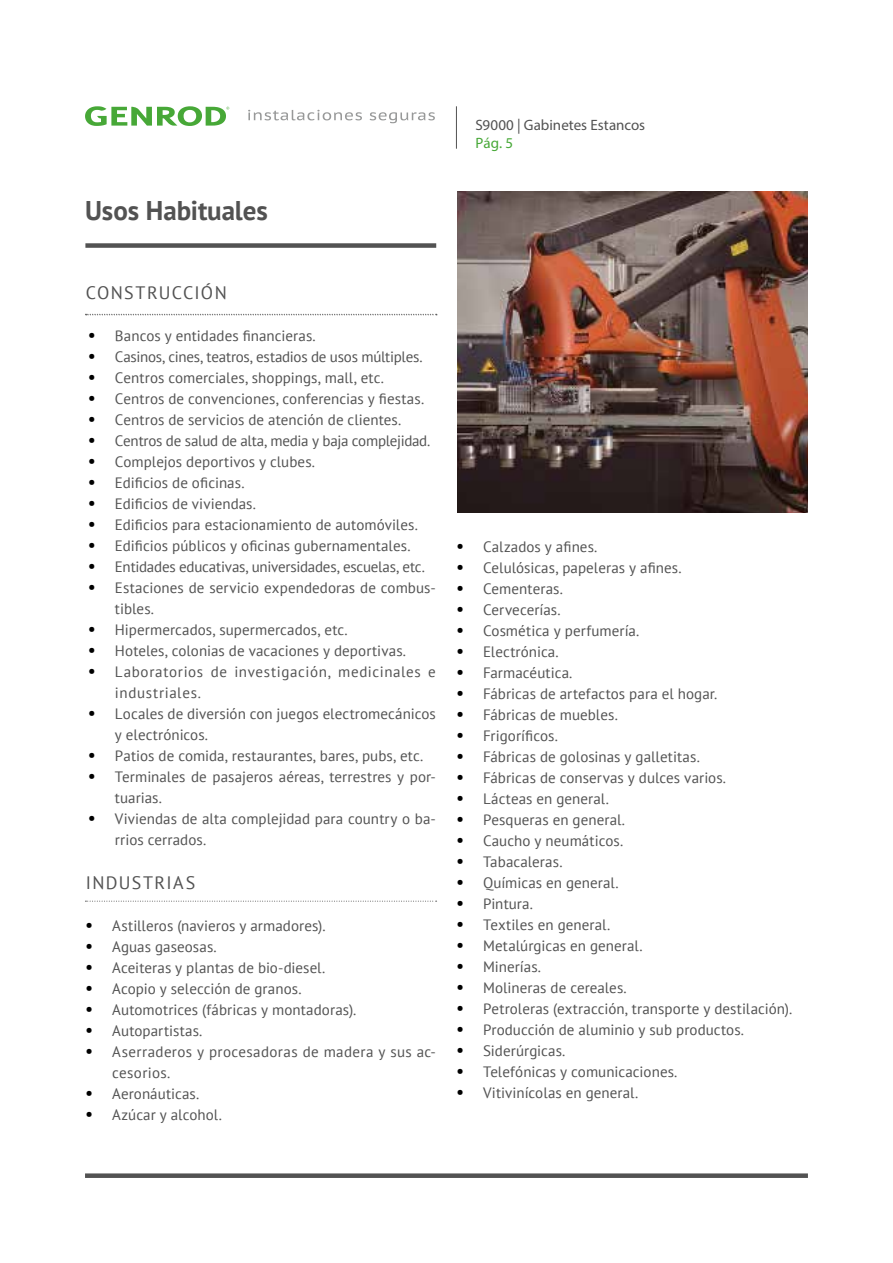
<style>
.page{position:relative;width:893px;height:1263px;background:#fff}
.page>*{position:absolute;margin:0;border:0;box-sizing:border-box;transform-origin:0 0}
.t1{font:700 27px "PT Sans";letter-spacing:-.005em;color:#525252}
.t2{font:18px "PT Sans";letter-spacing:.075em;color:#525252}
.t3{font:15px/21px "PT Sans";letter-spacing:.005em;color:#525252}
.t4{font:15px "PT Sans";letter-spacing:-.015em;color:#525252}
.t5{font:15px/21px "PT Sans";letter-spacing:.045em;color:#525252}
.t6{font:15px/21px "PT Sans";letter-spacing:.025em;color:#525252}
.t7{font:15px "Myriad Pro";letter-spacing:.005em;color:#525252}
.t8{font:15px "Myriad Pro";color:#47a837}
.s1{font-size:18px;color:#000}
</style>
<div class="page">
<hr style="left:456px;top:106px;width:1px;height:43px;background:#525252">
<div style="left:85px;top:1173px;width:723px;height:5px;background:#525252"></div>
<img style="left:457px;top:191px;width:351px;height:321px">
<div style="left:85px;top:243px;width:351px;height:5px;background:#525252"></div>
<svg style="left:85px;top:314px;width:352px;height:1px"></svg>
<svg style="left:85px;top:901px;width:352px;height:1px"></svg>
<svg style="left:85px;top:106px;width:144px;height:20px"></svg>
<svg style="left:248px;top:110px;width:114px;height:10px"></svg>
<svg style="left:370px;top:112px;width:65px;height:11px"></svg>
<h1 class="t1" style="left:85px;top:192px;width:184px">Usos Habituales</h1>
<p class="t7" style="left:476px;top:116px;width:171px">S9000 | Gabinetes Estancos</p>
<p class="t8" style="left:476px;top:134px;width:39px">Pág. 5</p>
<p class="t2" style="left:86px;top:281px;width:142px">CONSTRUCCIÓN</p>
<p class="t3" style="left:88px;top:325px;width:229px"><span class="s1">•</span> Bancos y entidades financieras.</p>
<p class="t4" style="left:88px;top:347px;width:336px"><span class="s1">•</span> Casinos, cines, teatros, estadios de usos múltiples.</p>
<p class="t3" style="left:88px;top:367px;width:298px"><span class="s1">•</span> Centros comerciales, shoppings, mall, etc.</p>
<p class="t3" style="left:88px;top:388px;width:338px"><span class="s1">•</span> Centros de convenciones, conferencias y fiestas.</p>
<p class="t3" style="left:88px;top:409px;width:315px"><span class="s1">•</span> Centros de servicios de atención de clientes.</p>
<p class="t4" style="left:88px;top:431px;width:344px"><span class="s1">•</span> Centros de salud de alta, media y baja complejidad.</p>
<p class="t3" style="left:88px;top:451px;width:229px"><span class="s1">•</span> Complejos deportivos y clubes.</p>
<p class="t3" style="left:88px;top:472px;width:158px"><span class="s1">•</span> Edificios de oficinas.</p>
<p class="t3" style="left:88px;top:493px;width:170px"><span class="s1">•</span> Edificios de viviendas.</p>
<p class="t3" style="left:88px;top:514px;width:331px"><span class="s1">•</span> Edificios para estacionamiento de automóviles.</p>
<p class="t3" style="left:88px;top:535px;width:324px"><span class="s1">•</span> Edificios públicos y oficinas gubernamentales.</p>
<p class="t4" style="left:88px;top:557px;width:338px"><span class="s1">•</span> Entidades educativas, universidades, escuelas, etc.</p>
<p class="t3" style="left:115px;top:577px;width:322px;text-indent:-27px"><span class="s1">•</span> Estaciones de servicio expendedoras de combus&shy;tibles.</p>
<p class="t3" style="left:88px;top:619px;width:261px"><span class="s1">•</span> Hipermercados, supermercados, etc.</p>
<p class="t3" style="left:88px;top:640px;width:320px"><span class="s1">•</span> Hoteles, colonias de vacaciones y deportivas.</p>
<p class="t5" style="left:115px;top:661px;width:322px;text-indent:-27px"><span class="s1">•</span> Laboratorios de investigación, medicinales e industriales.</p>
<p class="t3" style="left:115px;top:703px;width:322px;text-indent:-27px"><span class="s1">•</span> Locales de diversión con juegos electromecánicos y electrónicos.</p>
<p class="t3" style="left:88px;top:745px;width:337px"><span class="s1">•</span> Patios de comida, restaurantes, bares, pubs, etc.</p>
<p class="t3" style="left:115px;top:766px;width:322px;text-indent:-27px"><span class="s1">•</span> Terminales de pasajeros aéreas, terrestres y por&shy;tuarias.</p>
<p class="t3" style="left:115px;top:807px;width:322px;line-height:21.6px;text-indent:-27px"><span class="s1">•</span> Viviendas de alta complejidad para country o ba&shy;rrios cerrados.</p>
<p class="t2" style="left:86px;top:871px;width:111px">INDUSTRIAS</p>
<p class="t3" style="left:85px;top:914px;width:242px"><span class="s1">•</span> Astilleros (navieros y armadores).</p>
<p class="t3" style="left:85px;top:935px;width:133px"><span class="s1">•</span> Aguas gaseosas.</p>
<p class="t3" style="left:85px;top:956px;width:242px"><span class="s1">•</span> Aceiteras y plantas de bio-diesel.</p>
<p class="t3" style="left:85px;top:977px;width:218px"><span class="s1">•</span> Acopio y selección de granos.</p>
<p class="t3" style="left:85px;top:998px;width:273px"><span class="s1">•</span> Automotrices (fábricas y montadoras).</p>
<p class="t3" style="left:85px;top:1019px;width:119px"><span class="s1">•</span> Autopartistas.</p>
<p class="t6" style="left:112px;top:1040px;width:325px;text-indent:-27px"><span class="s1">•</span> Aserraderos y procesadoras de madera y sus ac&shy;cesorios.</p>
<p class="t3" style="left:85px;top:1082px;width:116px"><span class="s1">•</span> Aeronáuticas.</p>
<p class="t3" style="left:85px;top:1103px;width:138px"><span class="s1">•</span> Azúcar y alcohol.</p>
<p class="t3" style="left:456px;top:536px;width:143px"><span class="s1">•</span> Calzados y afines.</p>
<p class="t3" style="left:456px;top:557px;width:227px"><span class="s1">•</span> Celulósicas, papeleras y afines.</p>
<p class="t3" style="left:456px;top:578px;width:109px"><span class="s1">•</span> Cementeras.</p>
<p class="t3" style="left:456px;top:599px;width:106px"><span class="s1">•</span> Cervecerías.</p>
<p class="t3" style="left:456px;top:620px;width:185px"><span class="s1">•</span> Cosmética y perfumería.</p>
<p class="t3" style="left:456px;top:641px;width:104px"><span class="s1">•</span> Electrónica.</p>
<p class="t3" style="left:456px;top:662px;width:118px"><span class="s1">•</span> Farmacéutica.</p>
<p class="t3" style="left:456px;top:683px;width:263px"><span class="s1">•</span> Fábricas de artefactos para el hogar.</p>
<p class="t3" style="left:456px;top:704px;width:163px"><span class="s1">•</span> Fábricas de muebles.</p>
<p class="t3" style="left:456px;top:725px;width:104px"><span class="s1">•</span> Frigoríficos.</p>
<p class="t3" style="left:456px;top:746px;width:245px"><span class="s1">•</span> Fábricas de golosinas y galletitas.</p>
<p class="t3" style="left:456px;top:767px;width:272px"><span class="s1">•</span> Fábricas de conservas y dulces varios.</p>
<p class="t3" style="left:456px;top:788px;width:154px"><span class="s1">•</span> Lácteas en general.</p>
<p class="t3" style="left:456px;top:809px;width:171px"><span class="s1">•</span> Pesqueras en general.</p>
<p class="t3" style="left:456px;top:830px;width:169px"><span class="s1">•</span> Caucho y neumáticos.</p>
<p class="t3" style="left:456px;top:851px;width:108px"><span class="s1">•</span> Tabacaleras.</p>
<p class="t3" style="left:456px;top:872px;width:164px"><span class="s1">•</span> Químicas en general.</p>
<p class="t3" style="left:456px;top:893px;width:79px"><span class="s1">•</span> Pintura.</p>
<p class="t3" style="left:456px;top:914px;width:156px"><span class="s1">•</span> Textiles en general.</p>
<p class="t3" style="left:456px;top:935px;width:188px"><span class="s1">•</span> Metalúrgicas en general.</p>
<p class="t3" style="left:456px;top:956px;width:87px"><span class="s1">•</span> Minerías.</p>
<p class="t3" style="left:456px;top:977px;width:172px"><span class="s1">•</span> Molineras de cereales.</p>
<p class="t3" style="left:456px;top:998px;width:338px"><span class="s1">•</span> Petroleras (extracción, transporte y destilación).</p>
<p class="t3" style="left:456px;top:1019px;width:290px"><span class="s1">•</span> Producción de aluminio y sub productos.</p>
<p class="t3" style="left:456px;top:1040px;width:111px"><span class="s1">•</span> Siderúrgicas.</p>
<p class="t3" style="left:456px;top:1061px;width:223px"><span class="s1">•</span> Telefónicas y comunicaciones.</p>
<p class="t3" style="left:456px;top:1082px;width:184px"><span class="s1">•</span> Vitivinícolas en general.</p>
</div>
